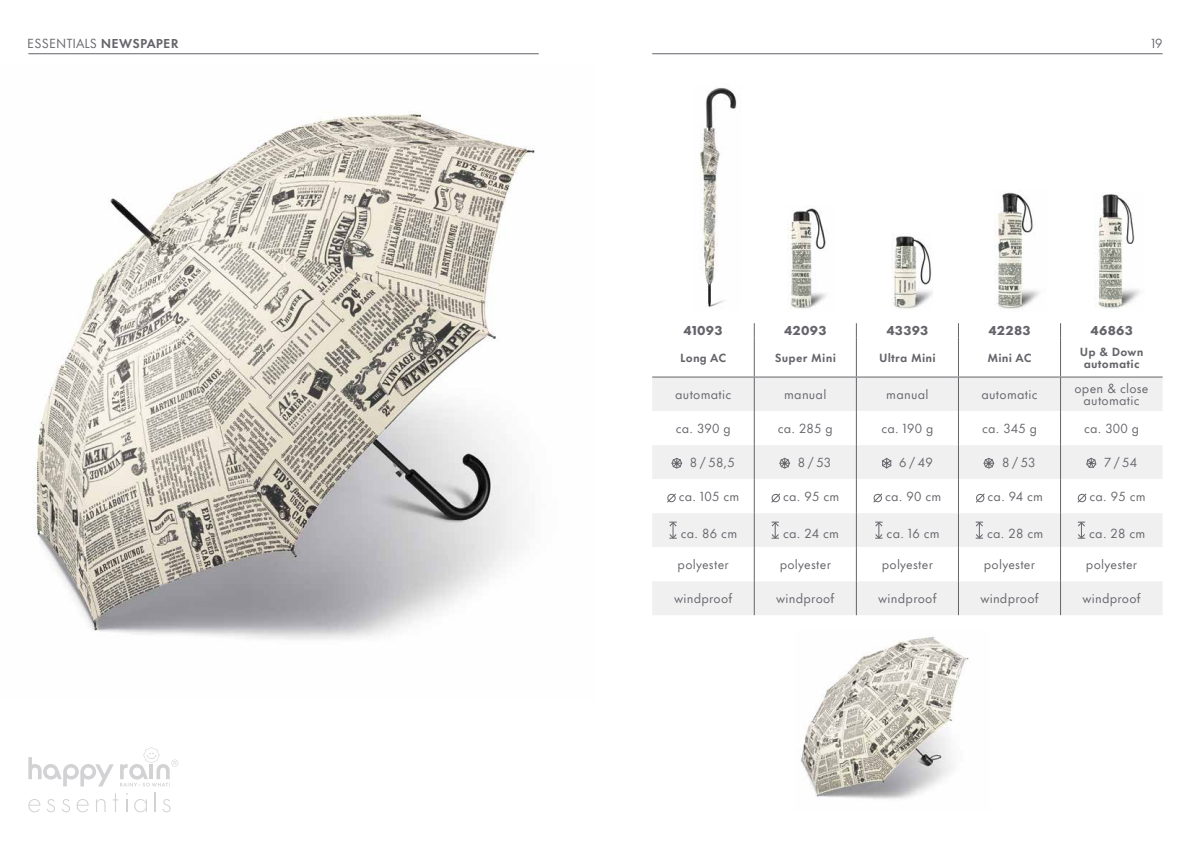
<style>
.page{position:relative;width:1191px;height:842px;background:#fff}
.page>*{position:absolute;margin:0;border:0;box-sizing:border-box;transform-origin:0 0}
.t1{font:12px/12px "Futura Now Text";letter-spacing:.02em;color:#65646a;text-align:center}
.t2{font:800 12px "Futura Now Text";letter-spacing:.02em;color:#65646a}
.t3{font:700 11px/12px "Futura Now Text";letter-spacing:.02em;color:#65646a;text-align:center}
.s1{font-weight:700}
</style>
<div class="page">
<img style="left:33px;top:111px;width:502px;height:529px">
<img style="left:700px;top:87px;width:37px;height:220px">
<img style="left:995px;top:192px;width:45px;height:118px">
<img style="left:1095px;top:194px;width:45px;height:115px">
<img style="left:801px;top:636px;width:168px;height:163px">
<hr style="left:28px;top:54px;width:511px;height:1px;background:#65646a">
<hr style="left:652px;top:54px;width:510px;height:1px;background:#65646a">
<svg style="left:28px;top:757px;width:86px;height:29px"></svg>
<svg style="left:120px;top:747px;width:58px;height:39px"></svg>
<svg style="left:28px;top:799px;width:12px;height:13px"></svg>
<svg style="left:47px;top:799px;width:8px;height:13px"></svg>
<svg style="left:62px;top:799px;width:8px;height:13px"></svg>
<svg style="left:77px;top:799px;width:12px;height:13px"></svg>
<svg style="left:96px;top:799px;width:10px;height:13px"></svg>
<svg style="left:113px;top:793px;width:5px;height:19px"></svg>
<svg style="left:134px;top:799px;width:13px;height:13px"></svg>
<svg style="left:155px;top:793px;width:1px;height:19px"></svg>
<svg style="left:126px;top:793px;width:2px;height:19px"></svg>
<svg style="left:162px;top:799px;width:9px;height:13px"></svg>
<img style="left:787px;top:208px;width:39px;height:101px">
<img style="left:892px;top:234px;width:40px;height:75px">
<div style="left:652px;top:378px;width:510px;height:237px;background:#f0f0f1"></div>
<svg style="left:652px;top:411px;width:510px;height:170px"></svg>
<hr style="left:1060px;top:378px;width:1px;height:33px;background:#65646a">
<svg style="left:754px;top:323px;width:1px;height:14px"></svg>
<hr style="left:754px;top:337px;width:1px;height:40px;background:#65646a">
<hr style="left:652px;top:377px;width:102px;height:1px;background:#65646a">
<hr style="left:754px;top:377px;width:102px;height:1px;background:#65646a">
<svg style="left:856px;top:323px;width:1px;height:14px"></svg>
<svg style="left:958px;top:323px;width:1px;height:14px"></svg>
<hr style="left:856px;top:337px;width:1px;height:40px;background:#65646a">
<hr style="left:856px;top:377px;width:102px;height:1px;background:#65646a">
<svg style="left:1060px;top:323px;width:1px;height:14px"></svg>
<hr style="left:958px;top:337px;width:1px;height:40px;background:#65646a">
<hr style="left:1060px;top:337px;width:1px;height:40px;background:#65646a">
<hr style="left:958px;top:377px;width:102px;height:1px;background:#65646a">
<hr style="left:1060px;top:377px;width:102px;height:1px;background:#65646a">
<hr style="left:754px;top:378px;width:1px;height:33px;background:#65646a">
<hr style="left:856px;top:378px;width:1px;height:33px;background:#65646a">
<hr style="left:958px;top:378px;width:1px;height:33px;background:#65646a">
<hr style="left:754px;top:411px;width:1px;height:34px;background:#65646a">
<hr style="left:856px;top:411px;width:1px;height:34px;background:#65646a">
<hr style="left:958px;top:411px;width:1px;height:34px;background:#65646a">
<hr style="left:1060px;top:411px;width:1px;height:34px;background:#65646a">
<hr style="left:754px;top:445px;width:1px;height:34px;background:#65646a">
<hr style="left:754px;top:479px;width:1px;height:34px;background:#65646a">
<hr style="left:754px;top:513px;width:1px;height:34px;background:#65646a">
<hr style="left:754px;top:547px;width:1px;height:34px;background:#65646a">
<hr style="left:856px;top:547px;width:1px;height:34px;background:#65646a">
<hr style="left:958px;top:547px;width:1px;height:34px;background:#65646a">
<hr style="left:1060px;top:547px;width:1px;height:34px;background:#65646a">
<hr style="left:754px;top:581px;width:1px;height:34px;background:#65646a">
<hr style="left:856px;top:581px;width:1px;height:34px;background:#65646a">
<hr style="left:958px;top:581px;width:1px;height:34px;background:#65646a">
<hr style="left:1060px;top:581px;width:1px;height:34px;background:#65646a">
<hr style="left:856px;top:445px;width:1px;height:34px;background:#65646a">
<hr style="left:856px;top:479px;width:1px;height:34px;background:#65646a">
<hr style="left:856px;top:513px;width:1px;height:34px;background:#65646a">
<hr style="left:958px;top:445px;width:1px;height:34px;background:#65646a">
<hr style="left:958px;top:479px;width:1px;height:34px;background:#65646a">
<hr style="left:958px;top:513px;width:1px;height:34px;background:#65646a">
<hr style="left:1060px;top:445px;width:1px;height:34px;background:#65646a">
<hr style="left:1060px;top:479px;width:1px;height:34px;background:#65646a">
<hr style="left:1060px;top:513px;width:1px;height:34px;background:#65646a">
<svg style="left:671px;top:458px;width:11px;height:11px"></svg>
<svg style="left:779px;top:458px;width:11px;height:11px"></svg>
<svg style="left:882px;top:458px;width:9px;height:11px"></svg>
<svg style="left:983px;top:458px;width:11px;height:11px"></svg>
<svg style="left:1086px;top:458px;width:10px;height:10px"></svg>
<svg style="left:666px;top:493px;width:10px;height:10px"></svg>
<svg style="left:771px;top:493px;width:9px;height:10px"></svg>
<svg style="left:873px;top:493px;width:9px;height:10px"></svg>
<svg style="left:975px;top:493px;width:10px;height:10px"></svg>
<svg style="left:1077px;top:493px;width:9px;height:10px"></svg>
<svg style="left:669px;top:522px;width:8px;height:17px"></svg>
<svg style="left:771px;top:522px;width:8px;height:17px"></svg>
<svg style="left:875px;top:522px;width:7px;height:17px"></svg>
<svg style="left:975px;top:522px;width:8px;height:17px"></svg>
<svg style="left:1077px;top:522px;width:8px;height:17px"></svg>
<p class="t1" style="left:27px;top:37px;width:153px">ESSENTIALS <span class="s1">NEWSPAPER</span></p>
<p class="t1" style="left:1151px;top:37px;width:13px">19</p>
<p class="t2" style="left:683px;top:320px;width:41px">41093</p>
<p class="t2" style="left:784px;top:320px;width:44px">42093</p>
<p class="t2" style="left:886px;top:320px;width:43px">43393</p>
<p class="t2" style="left:988px;top:320px;width:44px">42283</p>
<p class="t2" style="left:1090px;top:320px;width:44px">46863</p>
<p class="t3" style="left:680px;top:351px;width:48px">Long AC</p>
<p class="t3" style="left:774px;top:351px;width:63px">Super Mini</p>
<p class="t3" style="left:879px;top:351px;width:58px">Ultra Mini</p>
<p class="t3" style="left:987px;top:351px;width:46px">Mini AC</p>
<p class="t3" style="left:1079px;top:345px;width:65px">Up &amp; Down automatic</p>
<p class="t1" style="left:675px;top:388px;width:58px">automatic</p>
<p class="t1" style="left:784px;top:388px;width:44px">manual</p>
<p class="t1" style="left:886px;top:388px;width:44px">manual</p>
<p class="t1" style="left:981px;top:388px;width:58px">automatic</p>
<p class="t1" style="left:1074px;top:382px;width:76px">open &amp; close automatic</p>
<p class="t1" style="left:675px;top:422px;width:57px">ca. 390 g</p>
<p class="t1" style="left:777px;top:422px;width:57px">ca. 285 g</p>
<p class="t1" style="left:881px;top:422px;width:53px">ca. 190 g</p>
<p class="t1" style="left:982px;top:422px;width:56px">ca. 345 g</p>
<p class="t1" style="left:1084px;top:422px;width:57px">ca. 300 g</p>
<p class="t1" style="left:690px;top:456px;width:46px">8 / 58,5</p>
<p class="t1" style="left:798px;top:456px;width:35px">8 / 53</p>
<p class="t1" style="left:899px;top:456px;width:35px">6 / 49</p>
<p class="t1" style="left:1002px;top:456px;width:35px">8 / 53</p>
<p class="t1" style="left:1104px;top:456px;width:34px">7 / 54</p>
<p class="t1" style="left:679px;top:490px;width:62px">ca. 105 cm</p>
<p class="t1" style="left:783px;top:490px;width:58px">ca. 95 cm</p>
<p class="t1" style="left:885px;top:490px;width:58px">ca. 90 cm</p>
<p class="t1" style="left:987px;top:490px;width:57px">ca. 94 cm</p>
<p class="t1" style="left:1089px;top:490px;width:58px">ca. 95 cm</p>
<p class="t1" style="left:681px;top:527px;width:58px">ca. 86 cm</p>
<p class="t1" style="left:783px;top:527px;width:58px">ca. 24 cm</p>
<p class="t1" style="left:886px;top:527px;width:54px">ca. 16 cm</p>
<p class="t1" style="left:987px;top:527px;width:58px">ca. 28 cm</p>
<p class="t1" style="left:1089px;top:527px;width:58px">ca. 28 cm</p>
<p class="t1" style="left:677px;top:558px;width:53px">polyester</p>
<p class="t1" style="left:779px;top:558px;width:53px">polyester</p>
<p class="t1" style="left:881px;top:558px;width:53px">polyester</p>
<p class="t1" style="left:984px;top:558px;width:53px">polyester</p>
<p class="t1" style="left:1086px;top:558px;width:53px">polyester</p>
<p class="t1" style="left:674px;top:592px;width:60px">windproof</p>
<p class="t1" style="left:776px;top:592px;width:60px">windproof</p>
<p class="t1" style="left:878px;top:592px;width:60px">windproof</p>
<p class="t1" style="left:980px;top:592px;width:60px">windproof</p>
<p class="t1" style="left:1082px;top:592px;width:60px">windproof</p>
</div>
